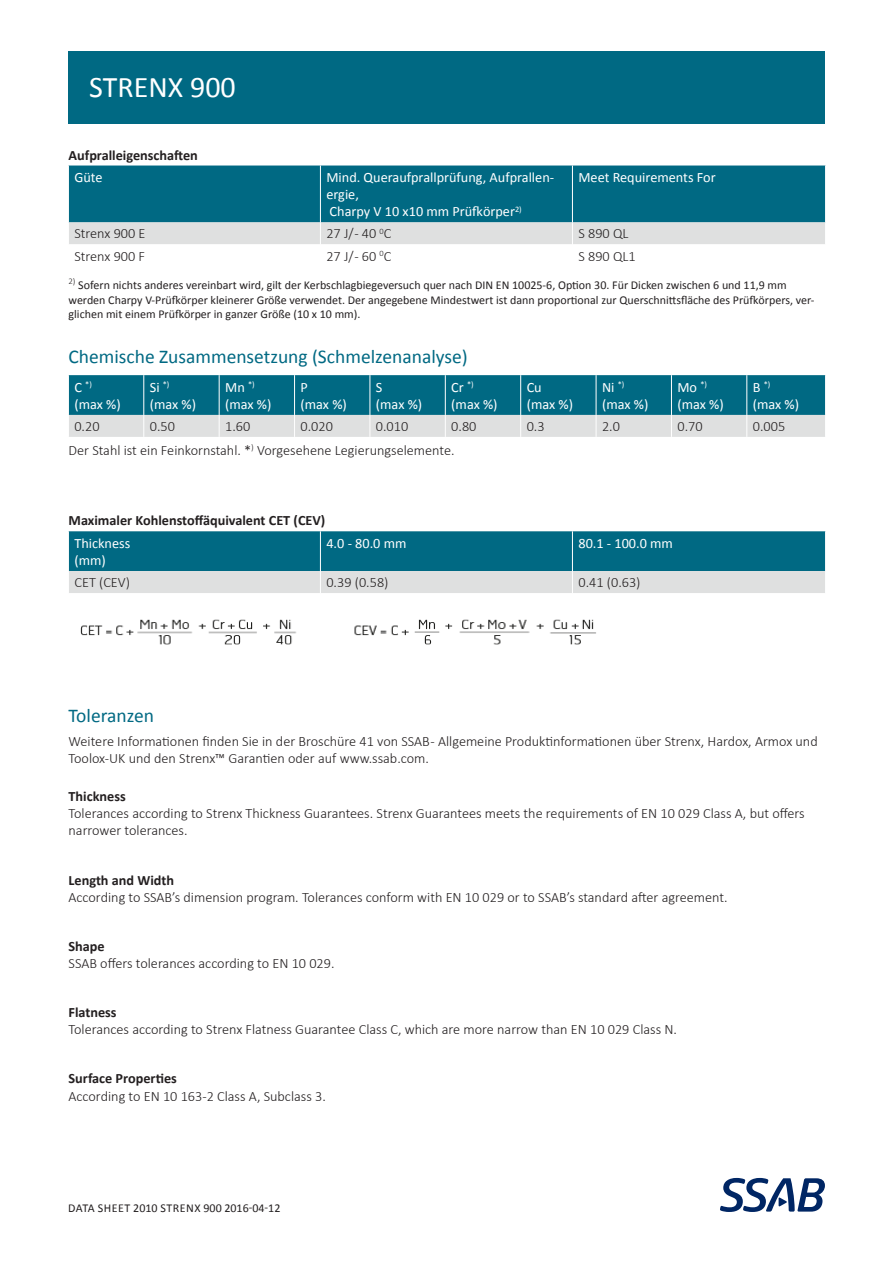
<style>
.page{position:relative;width:893px;height:1263px;background:#fff}
.page>*{position:absolute;margin:0;border:0;box-sizing:border-box;transform-origin:0 0}
.SSAB_subhead_ALL_CAP{font:30px "Calibri";color:#fff}
.SSAB_subhead_ALL_CAP-2{font:19.5px "Calibri";color:#006983}
.SSAB_text_HermesFB_T{font:300 14.25px/17.1px "Calibri";color:#231f20}
.SSAB_table_header_ne{font:14.25px/17.1px "Calibri";color:#fff}
.SSAB_Table_cell{font:300 14.25px "Calibri";color:#231f20}
.SSAB_subhead_black_H{font:700 14.25px "Calibri";color:#231f20}
.SSAB_captions_Hermes{font:12px/14.4px "Calibri";color:#231f20}
.SSAB_table_header_ne-2{font:8.25px "Calibri";color:#fff}
.s1{font-size:14.25px}
</style>
<div class="page">
<svg style="left:720px;top:1178px;width:105px;height:34px"></svg>
<div style="left:68px;top:51px;width:757px;height:73px;background:#006983"></div>
<svg style="left:68px;top:166px;width:758px;height:78px;background:#3f8b9d"></svg>
<svg style="left:68px;top:375px;width:758px;height:62px;background:#5295a5"></svg>
<svg style="left:68px;top:531px;width:758px;height:62px;background:#5194a5"></svg>
<img style="left:80px;top:619px;width:516px;height:26px">
<p class="SSAB_subhead_ALL_CAP" style="left:89px;top:66px;width:148px">STRENX 900</p>
<p class="SSAB_subhead_black_H" style="left:69px;top:145px;width:131px">Aufpralleigenschaften</p>
<p class="SSAB_table_header_ne" style="left:74px;top:169px;width:30px">Güte</p>
<p class="SSAB_table_header_ne" style="left:326px;top:169px;width:229px">Mind. Queraufprallprüfung, Aufprallen&shy;ergie,</p>
<p class="SSAB_table_header_ne" style="left:330px;top:203px;width:194px">Charpy V 10 x10 mm Prüfkörper<sup>2)</sup></p>
<p class="SSAB_table_header_ne" style="left:578px;top:169px;width:139px">Meet Requirements For</p>
<p class="SSAB_Table_cell" style="left:74px;top:225px;width:73px">Strenx 900 E</p>
<p class="SSAB_Table_cell" style="left:326px;top:225px;width:67px">27 J/ - 40 <sup>0</sup>C</p>
<p class="SSAB_Table_cell" style="left:578px;top:225px;width:52px">S 890 QL</p>
<p class="SSAB_Table_cell" style="left:74px;top:247px;width:72px">Strenx 900 F</p>
<p class="SSAB_Table_cell" style="left:326px;top:247px;width:67px">27 J/ - 60 <sup>0</sup>C</p>
<p class="SSAB_Table_cell" style="left:578px;top:247px;width:59px">S 890 QL1</p>
<p class="SSAB_captions_Hermes" style="left:69px;top:278px;width:747px"><sup>2)</sup> Sofern nichts anderes vereinbart wird, gilt der Kerbschlagbiegeversuch quer nach DIN EN 10025-6, Option 30. Für Dicken zwischen 6 und 11,9 mm werden Charpy V-Prüfkörper kleinerer Größe verwendet. Der angegebene Mindestwert ist dann proportional zur Querschnittsfläche des Prüfkörpers, ver&shy;glichen mit einem Prüfkörper in ganzer Größe (10 x 10 mm).</p>
<p class="SSAB_subhead_ALL_CAP-2" style="left:69px;top:343px;width:401px">Chemische Zusammensetzung (Schmelzenanalyse)</p>
<p class="SSAB_table_header_ne-2" style="left:74px;top:379px;width:19px"><span class="s1">C</span> *)</p>
<p class="SSAB_table_header_ne" style="left:74px;top:395px;width:48px">(max %)</p>
<p class="SSAB_table_header_ne" style="left:150px;top:378px;width:21px">Si <sup>*)</sup></p>
<p class="SSAB_table_header_ne" style="left:150px;top:395px;width:48px">(max %)</p>
<p class="SSAB_table_header_ne" style="left:225px;top:378px;width:31px">Mn <sup>*)</sup></p>
<p class="SSAB_table_header_ne" style="left:225px;top:395px;width:48px">(max %)</p>
<p class="SSAB_table_header_ne" style="left:451px;top:378px;width:24px">Cr <sup>*)</sup></p>
<p class="SSAB_table_header_ne" style="left:451px;top:395px;width:48px">(max %)</p>
<p class="SSAB_table_header_ne" style="left:602px;top:378px;width:24px">Ni <sup>*)</sup></p>
<p class="SSAB_table_header_ne" style="left:602px;top:395px;width:48px">(max %)</p>
<p class="SSAB_table_header_ne" style="left:677px;top:378px;width:31px">Mo <sup>*)</sup></p>
<p class="SSAB_table_header_ne" style="left:677px;top:395px;width:48px">(max %)</p>
<p class="SSAB_table_header_ne-2" style="left:753px;top:379px;width:19px"><span class="s1">B</span> *)</p>
<p class="SSAB_table_header_ne" style="left:753px;top:395px;width:48px">(max %)</p>
<p class="SSAB_table_header_ne" style="left:376px;top:378px;width:8px">S</p>
<p class="SSAB_table_header_ne" style="left:376px;top:395px;width:48px">(max %)</p>
<p class="SSAB_table_header_ne" style="left:527px;top:378px;width:17px">Cu</p>
<p class="SSAB_table_header_ne" style="left:527px;top:395px;width:48px">(max %)</p>
<p class="SSAB_table_header_ne" style="left:301px;top:378px;width:9px">P</p>
<p class="SSAB_table_header_ne" style="left:301px;top:395px;width:48px">(max %)</p>
<p class="SSAB_Table_cell" style="left:74px;top:417px;width:27px">0.20</p>
<p class="SSAB_Table_cell" style="left:150px;top:417px;width:27px">0.50</p>
<p class="SSAB_Table_cell" style="left:225px;top:417px;width:27px">1.60</p>
<p class="SSAB_Table_cell" style="left:301px;top:417px;width:34px">0.020</p>
<p class="SSAB_Table_cell" style="left:376px;top:417px;width:34px">0.010</p>
<p class="SSAB_Table_cell" style="left:451px;top:417px;width:27px">0.80</p>
<p class="SSAB_Table_cell" style="left:527px;top:417px;width:19px">0.3</p>
<p class="SSAB_Table_cell" style="left:602px;top:417px;width:19px">2.0</p>
<p class="SSAB_Table_cell" style="left:677px;top:417px;width:27px">0.70</p>
<p class="SSAB_Table_cell" style="left:753px;top:417px;width:34px">0.005</p>
<p class="SSAB_text_HermesFB_T" style="left:69px;top:441px;width:387px">Der Stahl ist ein Feinkornstahl. *<sup>)</sup> Vorgesehene Legierungselemente.</p>
<p class="SSAB_subhead_black_H" style="left:69px;top:510px;width:258px">Maximaler Kohlenstoffäquivalent CET (CEV)</p>
<p class="SSAB_table_header_ne" style="left:74px;top:534px;width:57px">Thickness</p>
<p class="SSAB_table_header_ne" style="left:74px;top:551px;width:33px">(mm)</p>
<p class="SSAB_table_header_ne" style="left:326px;top:534px;width:82px">4.0 - 80.0 mm</p>
<p class="SSAB_table_header_ne" style="left:578px;top:534px;width:96px">80.1 - 100.0 mm</p>
<p class="SSAB_Table_cell" style="left:74px;top:573px;width:57px">CET (CEV)</p>
<p class="SSAB_Table_cell" style="left:326px;top:573px;width:64px">0.39 (0.58)</p>
<p class="SSAB_Table_cell" style="left:578px;top:573px;width:64px">0.41 (0.63)</p>
<p class="SSAB_subhead_ALL_CAP-2" style="left:69px;top:702px;width:87px">Toleranzen</p>
<p class="SSAB_text_HermesFB_T" style="left:69px;top:732px;width:751px">Weitere Informationen finden Sie in der Broschüre 41 von SSAB - Allgemeine Produktinformationen über Strenx, Hardox, Armox und<br>Toolox-UK und den Strenx™ Garantien oder auf www.ssab.com.</p>
<p class="SSAB_subhead_black_H" style="left:69px;top:786px;width:59px">Thickness</p>
<p class="SSAB_text_HermesFB_T" style="left:69px;top:805px;width:738px">Tolerances according to Strenx Thickness Guarantees. Strenx Guarantees meets the requirements of EN 10 029 Class A, but offers narrower tolerances.</p>
<p class="SSAB_subhead_black_H" style="left:69px;top:870px;width:107px">Length and Width</p>
<p class="SSAB_text_HermesFB_T" style="left:69px;top:888px;width:661px">According to SSAB’s dimension program. Tolerances conform with EN 10 029 or to SSAB’s standard after agreement.</p>
<p class="SSAB_subhead_black_H" style="left:69px;top:936px;width:38px">Shape</p>
<p class="SSAB_text_HermesFB_T" style="left:69px;top:954px;width:268px">SSAB offers tolerances according to EN 10 029.</p>
<p class="SSAB_subhead_black_H" style="left:69px;top:1002px;width:50px">Flatness</p>
<p class="SSAB_text_HermesFB_T" style="left:69px;top:1021px;width:610px">Tolerances according to Strenx Flatness Guarantee Class C, which are more narrow than EN 10 029 Class N.</p>
<p class="SSAB_subhead_black_H" style="left:69px;top:1069px;width:110px">Surface Properties</p>
<p class="SSAB_text_HermesFB_T" style="left:69px;top:1087px;width:259px">According to EN 10 163-2 Class A, Subclass 3.</p>
<p class="SSAB_captions_Hermes" style="left:68px;top:1200px;width:214px">Data sheet 2010 Strenx 900 2016-04-12</p>
</div>
